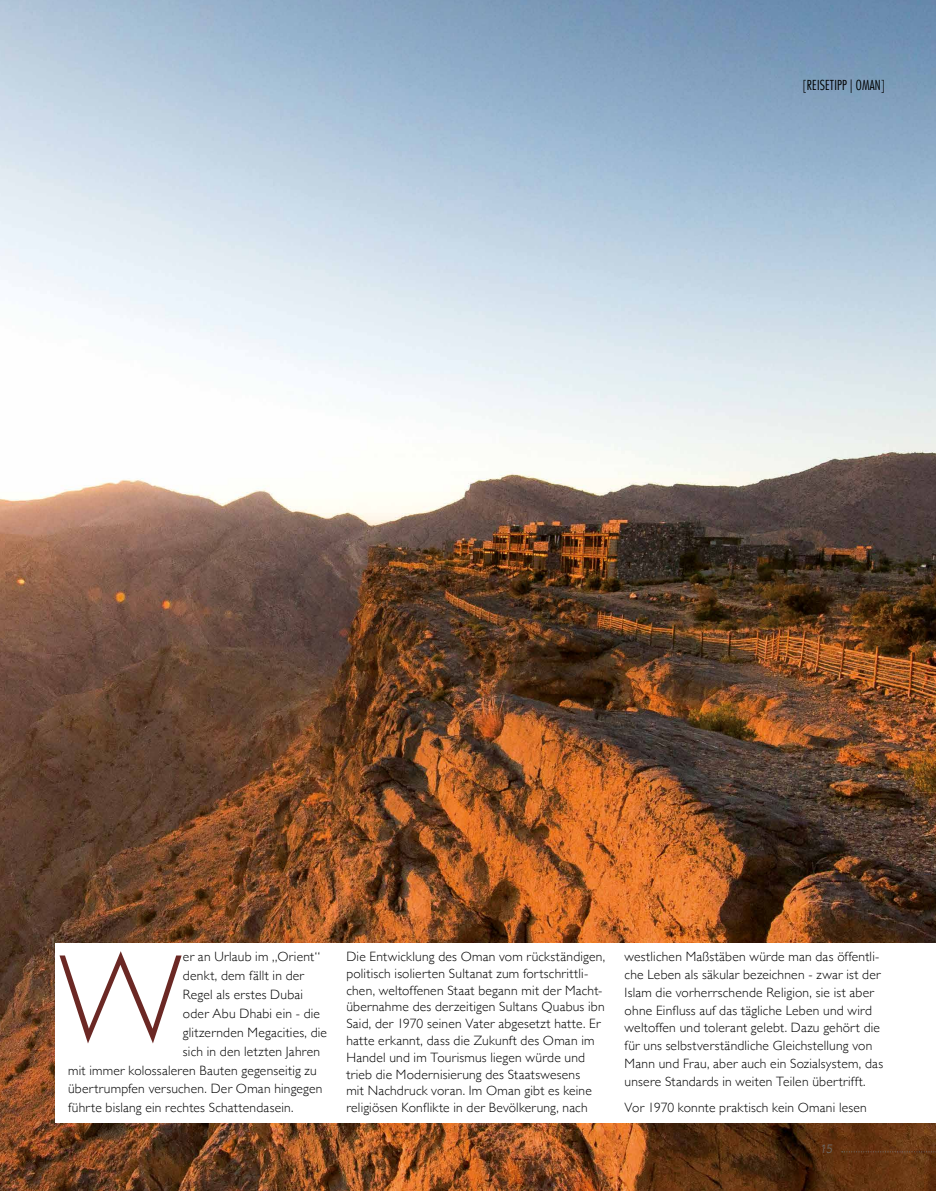
<style>
.page{position:relative;width:936px;height:1191px;background:#fff}
.page>*{position:absolute;margin:0;border:0;box-sizing:border-box;transform-origin:0 0}
.t1{font:300 112.8px "Futura LT";color:#6b2824}
.t2{font:300 13.5px/16.8px "Gill Sans";letter-spacing:.015em;color:#000}
.t3{font:300 condensed 13.5px "Futura LT";letter-spacing:.015em;color:#000}
.t4{font:italic 300 12px "Avenir LT";color:#706f6f}
.s1{font-stretch:normal}
</style>
<div class="page">
<img style="left:0;top:0;width:935px;height:1191px">
<svg style="left:841px;top:1151px;width:95px;height:1px"></svg>
<div style="left:55px;top:943px;width:880px;height:180px;background:#fff"></div>
<p class="t3" style="left:802px;top:77px;width:84px"><span class="s1">[</span>REISETIPP | OMAN<span class="s1">]</span></p>
<h1 class="t1" style="left:58px;top:931px;width:126px">W</h1>
<p class="t2" style="left:183px;top:947px;width:139px">er an Urlaub im „Orient“</p>
<p class="t2" style="left:183px;top:966px;width:123px">denkt, dem fällt in der</p>
<p class="t2" style="left:183px;top:985px;width:121px">Regel als erstes Dubai</p>
<p class="t2" style="left:183px;top:1004px;width:139px">oder Abu Dhabi ein - die</p>
<p class="t2" style="left:183px;top:1023px;width:146px">glitzernden Megacities, die</p>
<p class="t2" style="left:183px;top:1042px;width:139px">sich in den letzten Jahren</p>
<p class="t2" style="left:68px;top:1061px;width:250px">mit immer kolossaleren Bauten gegenseitig zu</p>
<p class="t2" style="left:68px;top:1080px;width:256px">übertrumpfen versuchen. Der Oman hingegen</p>
<p class="t2" style="left:68px;top:1098px;width:227px">führte bislang ein rechtes Schattendasein.</p>
<p class="t2" style="left:346px;top:947px;width:260px">Die Entwicklung des Oman vom rückständigen, politisch isolierten Sultanat zum fortschrittli&shy;chen, weltoffenen Staat begann mit der Macht&shy;übernahme des derzeitigen Sultans Quabus ibn Said, der 1970 seinen Vater abgesetzt hatte. Er hatte erkannt, dass die Zukunft des Oman im Handel und im Tourismus liegen würde und trieb die Modernisierung des Staatswesens<br>mit Nachdruck voran. Im Oman gibt es keine religiösen Konflikte in der Bevölkerung, nach</p>
<p class="t2" style="left:624px;top:947px;width:260px;line-height:17.9px">westlichen Maßstäben würde man das öffentli&shy;che Leben als säkular bezeichnen - zwar ist der Islam die vorherrschende Religion, sie ist aber ohne Einfluss auf das tägliche Leben und wird weltoffen und tolerant gelebt. Dazu gehört die für uns selbstverständliche Gleichstellung von Mann und Frau, aber auch ein Sozialsystem, das unsere Standards in weiten Teilen übertrifft.</p>
<p class="t2" style="left:624px;top:1098px;width:243px">Vor 1970 konnte praktisch kein Omani lesen</p>
<p class="t4" style="left:819px;top:1142px;width:14px">15</p>
</div>
